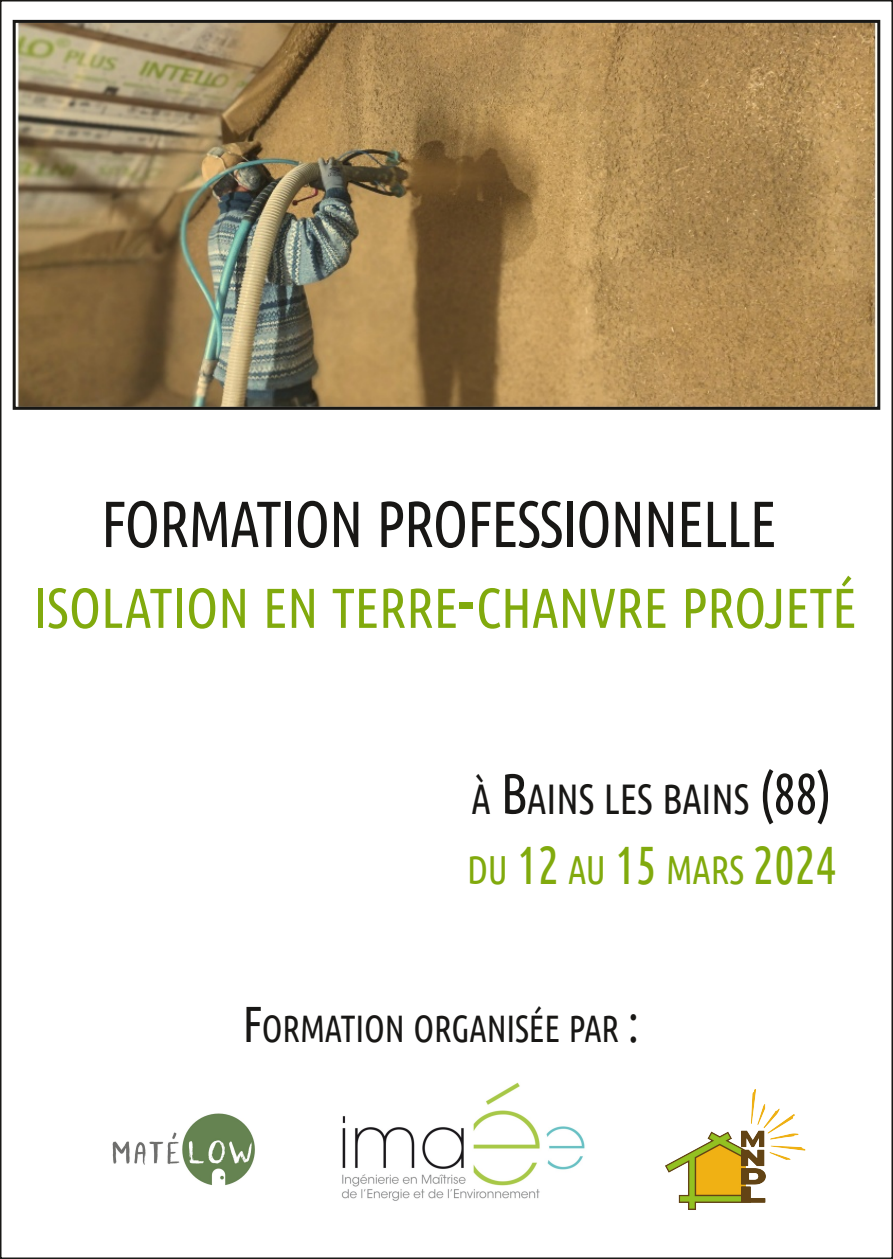
<style>
.page{position:relative;width:893px;height:1259px;background:#fff}
.page>*{position:absolute;margin:0;border:0;box-sizing:border-box;transform-origin:0 0}
.t1{font:65.4px "Ubuntu Condensed";letter-spacing:-.015em;color:#181715;scale:.9 1}
.t2{font:56.4px "Ubuntu Condensed";color:#81aa0d;scale:.95 1}
.t3{font:42.6px "Ubuntu Condensed";color:#181715;scale:.9 1}
.t4{font:40.5px "Ubuntu Condensed";letter-spacing:-.005em;color:#81aa0d;scale:.9 1}
.t5{font:38.4px "Ubuntu Condensed";letter-spacing:-.005em;color:#181715;scale:.9 1}
.s1{font-size:75px}
.s2{font-size:57px}
.s3{font-size:54px}
.s4{font-size:51px}
</style>
<div class="page">
<img style="left:17px;top:24px;width:859px;height:382px">
<div style="left:13px;top:20px;width:867px;height:390px;border:3px solid #181715"></div>
<img style="left:112px;top:1113px;width:143px;height:73px">
<img style="left:341px;top:1082px;width:244px;height:119px">
<img style="left:665px;top:1089px;width:141px;height:121px">
<p class="t1" style="left:101px;top:486px;width:752px">FORMATION PROFESSIONNELLE</p>
<p class="t2" style="left:33px;top:575px;width:868px">ISOLATION EN TERRE<span class="s1">-</span>CHANVRE PROJETÉ</p>
<p class="t3" style="left:472px;top:774px;width:402px">À <span class="s2">B</span>AINS LES BAINS <span class="s2">(88)</span></p>
<p class="t4" style="left:467px;top:846px;width:412px">DU <span class="s3">12</span> AU <span class="s3">15</span> MARS <span class="s3">2024</span></p>
<p class="t5" style="left:243px;top:1006px;width:441px"><span class="s4">F</span>ORMATION ORGANISÉE PAR <span class="s4">:</span></p>
</div>
